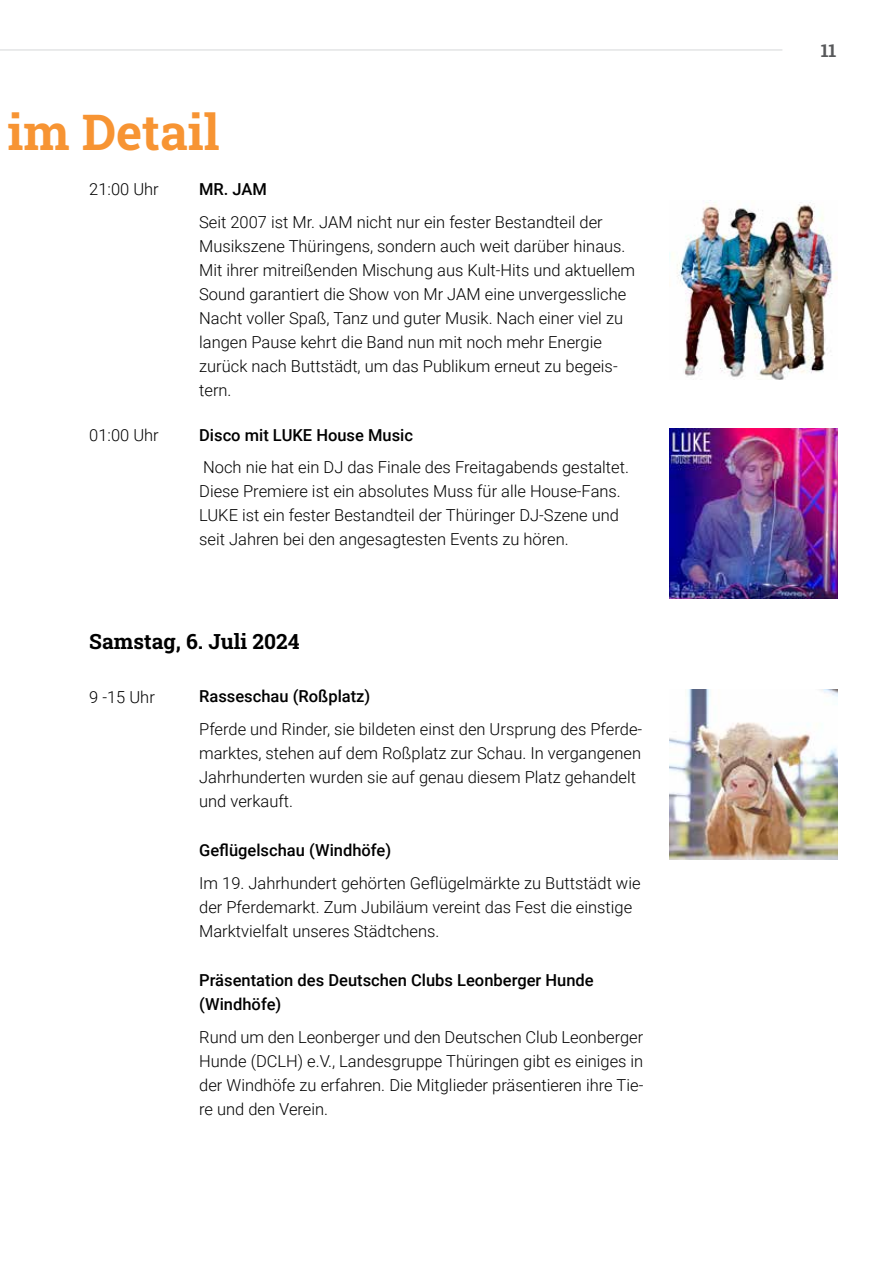
<style>
.page{position:relative;width:893px;height:1263px;background:#fff}
.page>*{position:absolute;margin:0;border:0;box-sizing:border-box;transform-origin:0 0}
.t1{font:49.5px "Roboto Slab";color:#f79433}
.t2{font:21px "Roboto Slab";color:#000}
.t3{font:18px "Roboto Slab";color:#58595b}
.t4{font:300 16.5px/24px "Roboto";color:#000}
.t5{font:500 16.5px/24px "Roboto";color:#000}
</style>
<div class="page">
<hr style="left:0;top:50px;width:782px;height:1px;background:#d5d7d8">
<img style="left:672px;top:200px;width:166px;height:180px">
<img style="left:670px;top:429px;width:168px;height:169px">
<img style="left:670px;top:690px;width:168px;height:169px">
<h1 class="t1" style="left:7px;top:98px;width:214px">im Detail</h1>
<p class="t4" style="left:89px;top:177px;width:71px">21:00 Uhr</p>
<p class="t5" style="left:199px;top:177px;width:69px">MR. JAM</p>
<p class="t4" style="left:199px;top:209px;width:437px">Seit 2007 ist Mr. JAM nicht nur ein fester Bestandteil der Musikszene Thüringens, sondern auch weit darüber hinaus.<br>Mit ihrer mitreißenden Mischung aus Kult-Hits und aktuellem Sound garantiert die Show von Mr JAM eine unvergessliche Nacht voller Spaß, Tanz und guter Musik. Nach einer viel zu langen Pause kehrt die Band nun mit noch mehr Energie zurück nach Buttstädt, um das Publikum erneut zu begeis&shy;tern.</p>
<p class="t5" style="left:199px;top:422px;width:215px">Disco mit LUKE House Music</p>
<p class="t4" style="left:199px;top:455px;width:431px">Noch nie hat ein DJ das Finale des Freitagabends gestaltet.<br>Diese Premiere ist ein absolutes Muss für alle House-Fans.<br>LUKE ist ein fester Bestandteil der Thüringer DJ-Szene und seit Jahren bei den angesagtesten Events zu hören.</p>
<p class="t4" style="left:89px;top:423px;width:71px">01:00 Uhr</p>
<p class="t2" style="left:89px;top:627px;width:212px">Samstag, 6. Juli 2024</p>
<p class="t4" style="left:89px;top:684px;width:67px">9 -15 Uhr</p>
<p class="t5" style="left:199px;top:684px;width:173px">Rasseschau (Roßplatz)</p>
<p class="t4" style="left:199px;top:716px;width:445px">Pferde und Rinder, sie bildeten einst den Ursprung des Pferde&shy;marktes, stehen auf dem Roßplatz zur Schau. In vergangenen Jahrhunderten wurden sie auf genau diesem Platz gehandelt und verkauft.</p>
<p class="t5" style="left:199px;top:838px;width:194px">Geflügelschau (Windhöfe)</p>
<p class="t4" style="left:199px;top:870px;width:443px">Im 19. Jahrhundert gehörten Geflügelmärkte zu Buttstädt wie der Pferdemarkt. Zum Jubiläum vereint das Fest die einstige<br>Marktvielfalt unseres Städtchens.</p>
<p class="t5" style="left:199px;top:968px;width:396px">Präsentation des Deutschen Clubs Leonberger Hunde (Windhöfe)</p>
<p class="t4" style="left:199px;top:1024px;width:446px;text-align:justify">Rund um den Leonberger und den Deutschen Club Leonberger Hunde (DCLH) e.V., Landesgruppe Thüringen gibt es einiges in der Windhöfe zu erfahren. Die Mitglieder präsentieren ihre Tie&shy;re und den Verein.</p>
<p class="t3" style="left:821px;top:38px;width:17px">11</p>
</div>
